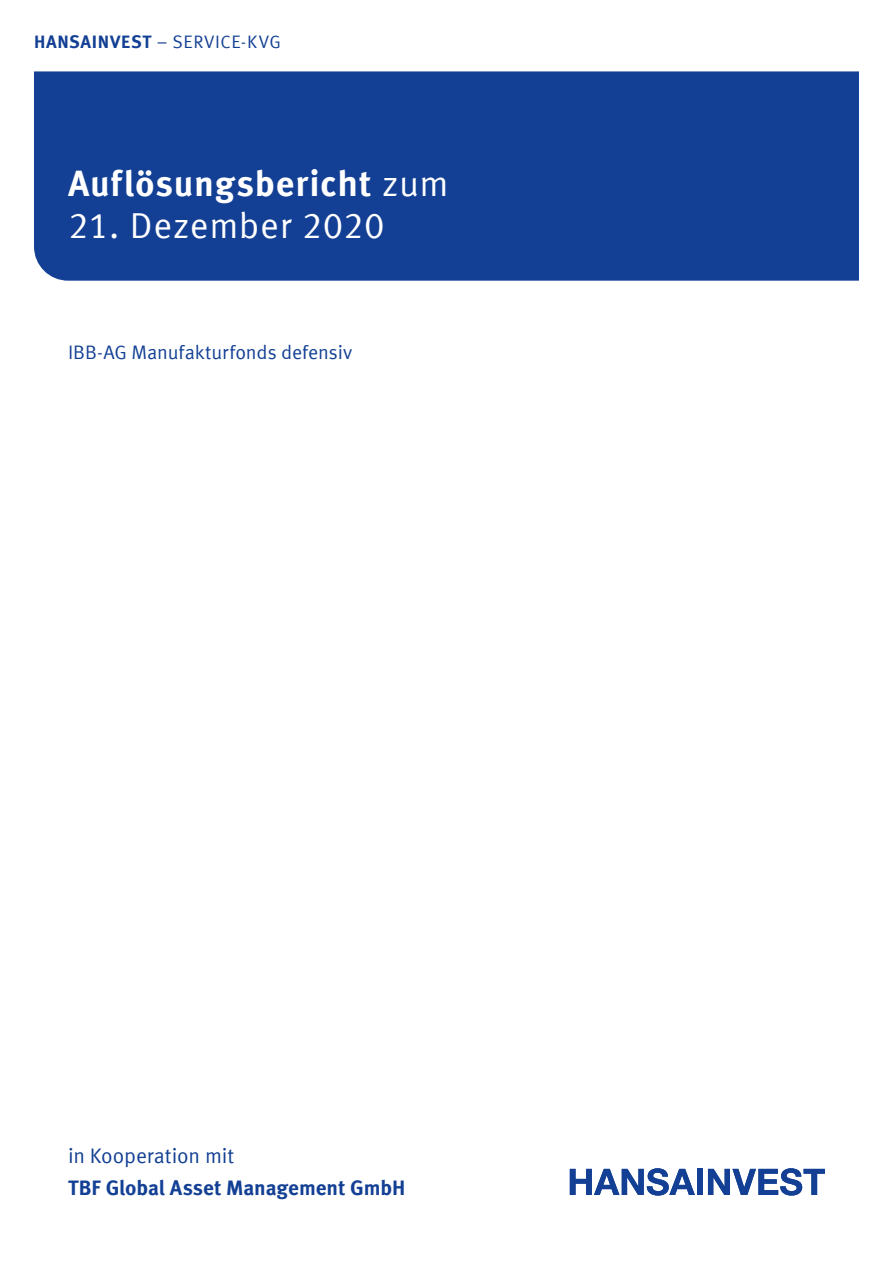
<style>
.page{position:relative;width:893px;height:1263px;background:#fff}
.page>*{position:absolute;margin:0;border:0;box-sizing:border-box;transform-origin:0 0}
.t1{font:700 36px "Meta Offc Pro";letter-spacing:.02em;color:#fff}
.t2{font:36px "Meta Offc Pro Norm";letter-spacing:.015em;color:#fff}
.t3{font:700 21px "Meta Offc Pro";letter-spacing:-.005em;color:#134094}
.t4{font:21px "Meta Offc Pro Norm";letter-spacing:-.005em;color:#134094}
.t5{font:19.5px "Meta Offc Pro Norm";letter-spacing:-.01em;color:#134094}
.t6{font:18px "Meta Offc Pro Norm";letter-spacing:.03em;color:#134094}
.s1{font-family:"Meta Offc Pro";font-weight:700}
.s2{font-family:"Meta Offc Pro Norm";font-weight:400}
</style>
<div class="page">
<div style="left:34px;top:71px;width:825px;height:210px;background:#134094"></div>
<svg style="left:570px;top:1168px;width:125px;height:27px"></svg>
<div style="left:697px;top:1169px;width:6px;height:26px;background:#134094"></div>
<svg style="left:708px;top:1168px;width:117px;height:27px"></svg>
<p class="t6" style="left:34px;top:28px;width:248px"><span class="s1">HANSAINVEST</span> – SERVICE-KVG</p>
<h1 class="t1" style="left:68px;top:155px;width:382px">Auflösungsbericht <span class="s2">zum</span></h1>
<h1 class="t2" style="left:68px;top:198px;width:318px">21. Dezember 2020</h1>
<p class="t5" style="left:68px;top:338px;width:286px">IBB-AG Manufakturfonds defensiv</p>
<p class="t4" style="left:68px;top:1140px;width:168px">in Kooperation mit</p>
<p class="t3" style="left:68px;top:1171px;width:339px">TBF Global Asset Management GmbH</p>
</div>
